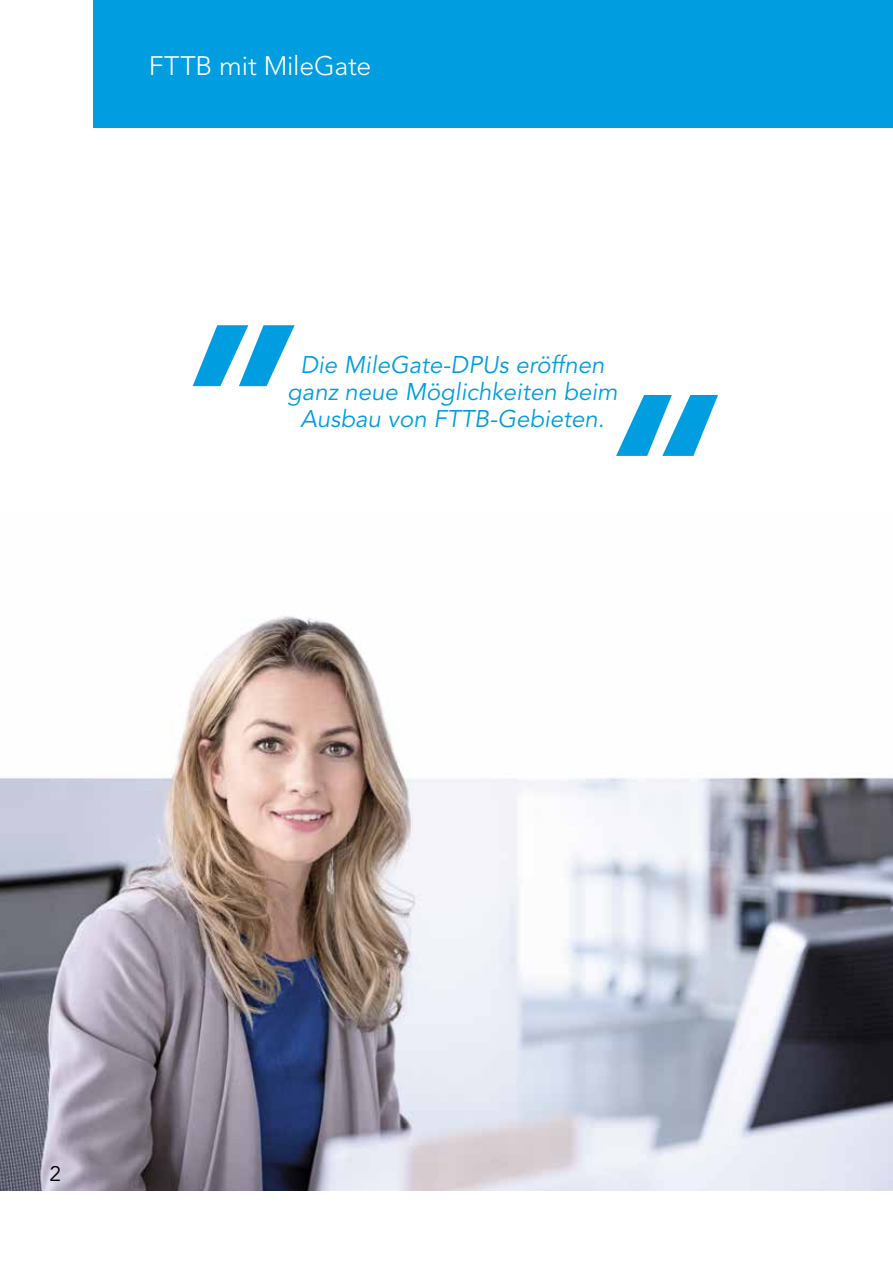
<style>
.page{position:relative;width:893px;height:1263px;background:#fff}
.page>*{position:absolute;margin:0;border:0;box-sizing:border-box;transform-origin:0 0}
.t1{font:italic 900 216px "Avenir LT Std";color:#009ee0}
.t2{font:300 26.55px "Avenir LT Std";letter-spacing:-.005em;color:#fff}
.t3{font:italic 24px/27px "Avenir LT Std";color:#009ee0;text-align:center}
.t4{font:21px "Avenir LT Std";color:#000}
</style>
<div class="page">
<div style="left:94px;top:0;width:799px;height:128px;background:#009ee0"></div>
<img style="left:0;top:616px;width:893px;height:575px">
<p class="t2" style="left:149px;top:51px;width:224px">FTTB mit MileGate</p>
<h1 class="t1" style="left:187px;top:153px;width:114px">„</h1>
<p class="t3" style="left:287px;top:352px;width:332px">Die MileGate-DPUs eröffnen ganz neue Möglichkeiten beim<br>Ausbau von FTTB-Gebieten.</p>
<h1 class="t1" style="left:594px;top:342px;width:114px">“</h1>
<p class="t4" style="left:49px;top:1162px;width:13px">2</p>
</div>
